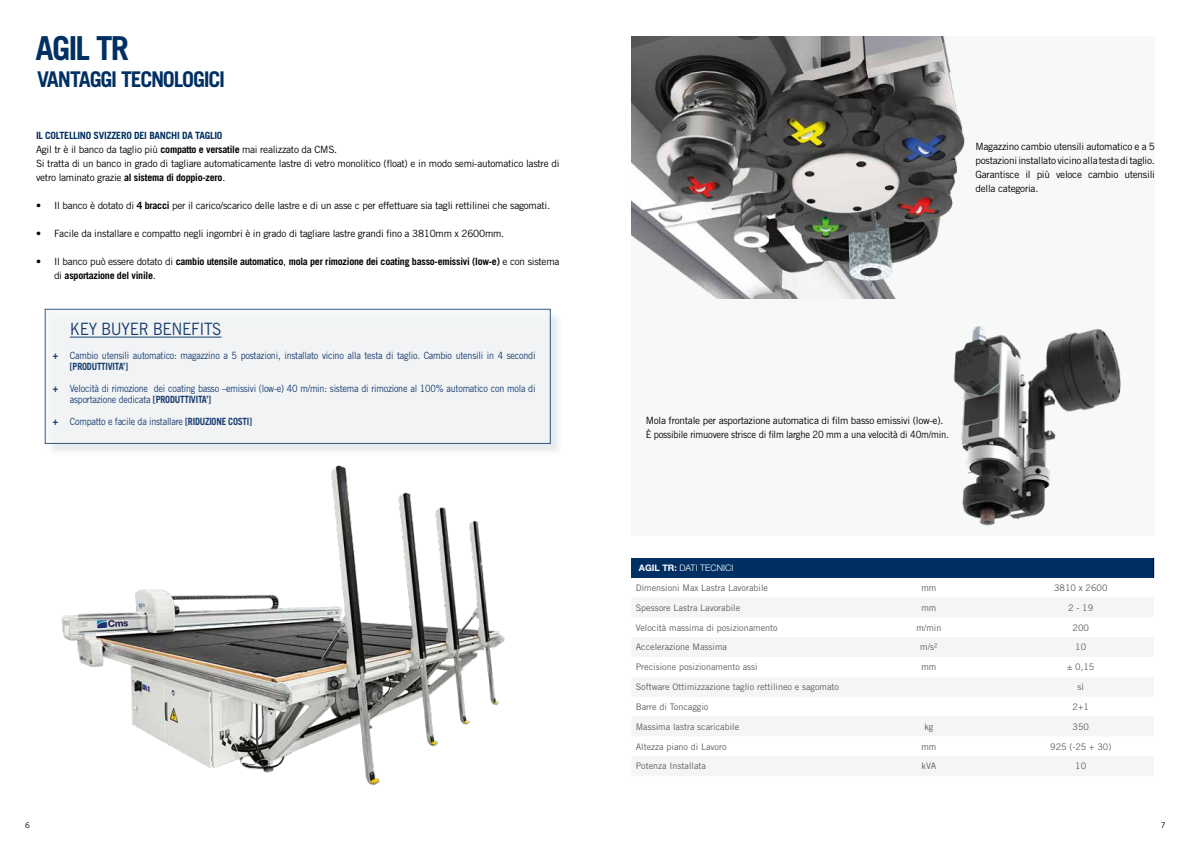
<style>
.page{position:relative;width:1191px;height:842px;background:#fff}
.page>*{position:absolute;margin:0;border:0;box-sizing:border-box;transform-origin:0 0}
.t1{font:700 33.1px "Trade Gothic LT Std";letter-spacing:-.055em;color:#003063}
.t2{font:700 21.7px "Trade Gothic LT Std";letter-spacing:-.06em;color:#003063}
.t3{font:17px "Trade Gothic LT Std";letter-spacing:-.025em;color:#183c6f;scale:.9 1}
.t4{font:10px/14px "Trade Gothic LT Std";letter-spacing:-.025em;color:#000}
.t5{font:10px/11px "Trade Gothic LT Std";letter-spacing:-.025em;color:#183c6f;scale:.9 1}
.t6{font:700 10px/14px "Trade Gothic LT Std";letter-spacing:-.025em;color:#000}
.t7{font:9px "Trade Gothic LT Std";color:#5f5e5e}
.t8{font:300 9px "Helvetica Neue LT Std";color:#fff}
.t9{font:8px "Trade Gothic LT Std";color:#000}
.s1{font-weight:700;color:#003063}
.s2{font-weight:700}
.s3{font-weight:400}
</style>
<div class="page">
<div style="left:631px;top:36px;width:524px;height:499px;background:#f7f9f9"></div>
<img style="left:631px;top:36px;width:334px;height:262px">
<img style="left:953px;top:326px;width:168px;height:200px">
<div style="left:631px;top:558px;width:522px;height:20px;background:#003063"></div>
<svg style="left:1153px;top:558px;width:1px;height:20px"></svg>
<div style="left:47px;top:311px;width:516px;height:145px;background:#d8dfe3;opacity:.75"></div>
<div style="left:45px;top:309px;width:505px;height:135px;background:#f4f6f7"></div>
<hr style="left:70px;top:337px;width:151px;height:1px;background:#183c6f">
<img style="left:61px;top:465px;width:444px;height:321px">
<h1 class="t1" style="left:36px;top:28px;width:95px">AGIL TR</h1>
<h2 class="t2" style="left:37px;top:65px;width:190px">VANTAGGI TECNOLOGICI</h2>
<p class="t4" style="left:36px;top:128px;width:525px"><span class="s1">IL COLTELLINO SVIZZERO DEI BANCHI DA TAGLIO<br></span>Agil tr è il banco da taglio più <span class="s2">compatto e versatile</span> mai realizzato da CMS.<br>Si tratta di un banco in grado di tagliare automaticamente lastre di vetro monolitico (float) e in modo semi-automatico lastre di vetro laminato grazie <span class="s2">al sistema di doppio-zero</span>.</p>
<p class="t4" style="left:36px;top:198px;width:515px">• Il banco è dotato di <span class="s2">4 bracci</span> per il carico/scarico delle lastre e di un asse c per effettuare sia tagli rettilinei che sagomati.</p>
<p class="t4" style="left:36px;top:226px;width:470px">• Facile da installare e compatto negli ingombri è in grado di tagliare lastre grandi fino a 3810mm x 2600mm.</p>
<p class="t6" style="left:54px;top:254px;width:507px;text-indent:-18px"><span class="s3">• Il banco può essere dotato di</span> cambio utensile automatico<span class="s3">,</span> mola per rimozione dei coating basso-emissivi (low-e) <span class="s3">e con sistema di</span> asportazione del vinile<span class="s3">.</span></p>
<h3 class="t3" style="left:70px;top:319px;width:170px">KEY BUYER BENEFITS</h3>
<p class="t5" style="left:70px;top:350px;width:519px;text-indent:-17px"><span class="s2">+</span> Cambio utensili automatico: magazzino a 5 postazioni, installato vicino alla testa di taglio. Cambio utensili in 4 secondi <span class="s2">[PRODUTTIVITA’]</span></p>
<p class="t5" style="left:70px;top:383px;width:519px;text-indent:-17px"><span class="s2">+</span> Velocità di rimozione dei coating basso –emissivi (low-e) 40 m/min: sistema di rimozione al 100% automatico con mola di asportazione dedicata <span class="s2">[PRODUTTIVITA’]</span></p>
<p class="t5" style="left:53px;top:416px;width:223px"><span class="s2">+</span> Compatto e facile da installare <span class="s2">[RIDUZIONE COSTI]</span></p>
<p class="t4" style="left:975px;top:139px;width:181px;text-align:justify">Magazzino cambio utensili automatico e a 5 postazioni installato vicino alla testa di taglio.<br>Garantisce il più veloce cambio utensili della categoria.</p>
<p class="t4" style="left:645px;top:414px;width:305px">Mola frontale per asportazione automatica di film basso emissivi (low-e).<br>È possibile rimuovere strisce di film larghe 20 mm a una velocità di 40m/min.</p>
<p class="t8" style="left:639px;top:562px;width:96px"><span class="s2">AGIL TR:</span> DATI TECNICI</p>
<p class="t7" style="left:636px;top:582px;width:134px">Dimensioni Max Lastra Lavorabile</p>
<p class="t7" style="left:921px;top:582px;width:16px">mm</p>
<p class="t7" style="left:1054px;top:582px;width:55px">3810 x 2600</p>
<p class="t7" style="left:636px;top:602px;width:106px">Spessore Lastra Lavorabile</p>
<p class="t7" style="left:921px;top:602px;width:16px">mm</p>
<p class="t7" style="left:1068px;top:602px;width:26px">2 - 19</p>
<p class="t7" style="left:636px;top:622px;width:143px">Velocità massima di posizionamento</p>
<p class="t7" style="left:916px;top:622px;width:27px">m/min</p>
<p class="t7" style="left:1072px;top:622px;width:18px">200</p>
<p class="t7" style="left:636px;top:642px;width:93px">Accelerazione Massima</p>
<p class="t7" style="left:920px;top:642px;width:19px">m/s²</p>
<p class="t7" style="left:1075px;top:642px;width:12px">10</p>
<p class="t7" style="left:636px;top:661px;width:123px">Precisione posizionamento assi</p>
<p class="t7" style="left:921px;top:661px;width:16px">mm</p>
<p class="t7" style="left:1067px;top:661px;width:29px">± 0,15</p>
<p class="t7" style="left:636px;top:681px;width:205px">Software Ottimizzazione taglio rettilineo e sagomato</p>
<p class="t7" style="left:1077px;top:681px;width:8px">sì</p>
<p class="t7" style="left:636px;top:701px;width:74px">Barre di Toncaggio</p>
<p class="t7" style="left:1072px;top:701px;width:18px">2+1</p>
<p class="t7" style="left:636px;top:721px;width:105px">Massima lastra scaricabile</p>
<p class="t7" style="left:924px;top:721px;width:10px">kg</p>
<p class="t7" style="left:1072px;top:721px;width:18px">350</p>
<p class="t7" style="left:636px;top:741px;width:92px">Altezza piano di Lavoro</p>
<p class="t7" style="left:921px;top:741px;width:16px">mm</p>
<p class="t7" style="left:1050px;top:741px;width:63px">925 (-25 + 30)</p>
<p class="t7" style="left:636px;top:761px;width:72px">Potenza Installata</p>
<p class="t7" style="left:921px;top:761px;width:16px">kVA</p>
<p class="t7" style="left:1075px;top:761px;width:12px">10</p>
<p class="t9" style="left:25px;top:820px;width:6px">6</p>
<p class="t9" style="left:1160px;top:820px;width:6px">7</p>
</div>
